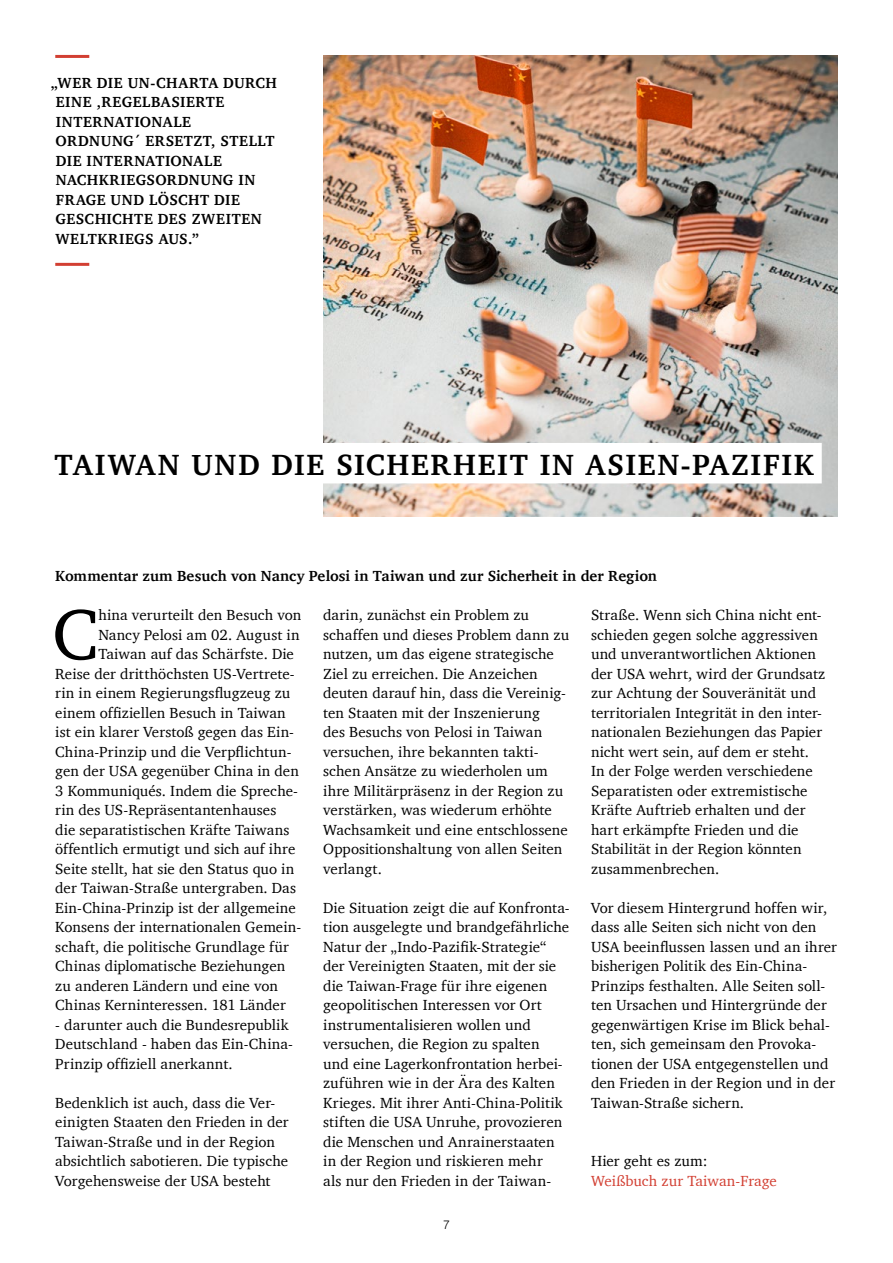
<style>
.page{position:relative;width:893px;height:1263px;background:#fff}
.page>*{position:absolute;margin:0;border:0;box-sizing:border-box;transform-origin:0 0}
.t1{font:73.2px "Charter";color:#000}
.t2{font:700 30px "Charter";letter-spacing:.06em;color:#000}
.t3{font:15px/19.5px "Charter";letter-spacing:.005em;color:#000}
.t4{font:700 15px/19.5px "Charter";letter-spacing:.025em;color:#000}
.t5{font:700 15px "Charter";letter-spacing:.005em;color:#000}
.t6{font:15px "Charter";letter-spacing:.005em;color:#d23f32}
.t7{font:300 12px "Helvetica";color:#000}
</style>
<div class="page">
<hr style="left:55px;top:55px;width:34px;height:3px;background:#d23f32">
<hr style="left:55px;top:263px;width:34px;height:3px;background:#d23f32">
<img style="left:323px;top:55px;width:515px;height:462px">
<div style="left:47px;top:443px;width:775px;height:40px;background:#fff"></div>
<p class="t4" style="left:55px;top:73px;width:223px;text-indent:-5px">„WER DIE UN-CHARTA DURCH<br>EINE ,REGELBASIERTE<br>INTERNATIONALE<br>ORDNUNG´ ERSETZT, STELLT<br>DIE INTERNATIONALE<br>NACHKRIEGSORDNUNG IN<br>FRAGE UND LÖSCHT DIE<br>GESCHICHTE DES ZWEITEN<br>WELTKRIEGS AUS.”</p>
<h2 class="t2" style="left:54px;top:439px;width:760px">TAIWAN UND DIE SICHERHEIT IN ASIEN-PAZIFIK</h2>
<p class="t5" style="left:55px;top:563px;width:603px">Kommentar zum Besuch von Nancy Pelosi in Taiwan und zur Sicherheit in der Region</p>
<h1 class="t1" style="left:52px;top:571px;width:48px">C</h1>
<p class="t3" style="left:98px;top:605px;width:205px">hina verurteilt den Besuch von</p>
<p class="t3" style="left:591px;top:605px;width:236px">Straße. Wenn sich China nicht ent&shy;schieden gegen solche aggressiven und unverantwortlichen Aktionen der USA wehrt, wird der Grundsatz zur Achtung der Souveränität und territorialen Integrität in den inter&shy;nationalen Beziehungen das Papier nicht wert sein, auf dem er steht.<br>In der Folge werden verschiedene Separatisten oder extremistische Kräfte Auftrieb erhalten und der hart erkämpfte Frieden und die Stabilität in der Region könnten zusammenbrechen.</p>
<p class="t3" style="left:591px;top:898px;width:247px">Vor diesem Hintergrund hoffen wir, dass alle Seiten sich nicht von den USA beeinflussen lassen und an ihrer bisherigen Politik des Ein-China-Prinzips festhalten. Alle Seiten soll&shy;ten Ursachen und Hintergründe der gegenwärtigen Krise im Blick behal&shy;ten, sich gemeinsam den Provoka&shy;tionen der USA entgegenstellen und den Frieden in der Region und in der Taiwan-Straße sichern.</p>
<p class="t3" style="left:323px;top:605px;width:248px">darin, zunächst ein Problem zu schaffen und dieses Problem dann zu nutzen, um das eigene strategische<br>Ziel zu erreichen. Die Anzeichen deuten darauf hin, dass die Vereinig&shy;ten Staaten mit der Inszenierung<br>des Besuchs von Pelosi in Taiwan versuchen, ihre bekannten takti&shy;schen Ansätze zu wiederholen um ihre Militärpräsenz in der Region zu verstärken, was wiederum erhöhte<br>Wachsamkeit und eine entschlossene<br>Oppositionshaltung von allen Seiten verlangt.</p>
<p class="t3" style="left:323px;top:898px;width:248px">Die Situation zeigt die auf Konfronta&shy;tion ausgelegte und brandgefährliche Natur der „Indo-Pazifik-Strategie“ der Vereinigten Staaten, mit der sie die Taiwan-Frage für ihre eigenen geopolitischen Interessen vor Ort instrumentalisieren wollen und versuchen, die Region zu spalten<br>und eine Lagerkonfrontation herbei&shy;zuführen wie in der Ära des Kalten Krieges. Mit ihrer Anti-China-Politik stiften die USA Unruhe, provozieren die Menschen und Anrainerstaaten in der Region und riskieren mehr<br>als nur den Frieden in der Taiwan-</p>
<p class="t3" style="left:98px;top:625px;width:203px">Nancy Pelosi am 02. August in</p>
<p class="t3" style="left:98px;top:644px;width:197px">Taiwan auf das Schärfste. Die</p>
<p class="t3" style="left:55px;top:664px;width:241px">Reise der dritthöchsten US-Vertrete-</p>
<p class="t3" style="left:55px;top:683px;width:237px">rin in einem Regierungsflugzeug zu</p>
<p class="t3" style="left:55px;top:703px;width:232px">einem offiziellen Besuch in Taiwan</p>
<p class="t3" style="left:55px;top:722px;width:240px">ist ein klarer Verstoß gegen das Ein-</p>
<p class="t3" style="left:55px;top:742px;width:238px">China-Prinzip und die Verpflichtun-</p>
<p class="t3" style="left:55px;top:761px;width:245px">gen der USA gegenüber China in den</p>
<p class="t3" style="left:55px;top:781px;width:244px">3 Kommuniqués. Indem die Spreche-</p>
<p class="t3" style="left:55px;top:800px;width:223px">rin des US-Repräsentantenhauses</p>
<p class="t3" style="left:55px;top:820px;width:236px">die separatistischen Kräfte Taiwans</p>
<p class="t3" style="left:55px;top:839px;width:242px">öffentlich ermutigt und sich auf ihre</p>
<p class="t3" style="left:55px;top:859px;width:241px">Seite stellt, hat sie den Status quo in</p>
<p class="t3" style="left:55px;top:878px;width:242px">der Taiwan-Straße untergraben. Das</p>
<p class="t3" style="left:55px;top:898px;width:242px">Ein-China-Prinzip ist der allgemeine</p>
<p class="t3" style="left:55px;top:917px;width:247px">Konsens der internationalen Gemein-</p>
<p class="t3" style="left:55px;top:937px;width:235px">schaft, die politische Grundlage für</p>
<p class="t3" style="left:55px;top:956px;width:232px">Chinas diplomatische Beziehungen</p>
<p class="t3" style="left:55px;top:976px;width:224px">zu anderen Ländern und eine von</p>
<p class="t3" style="left:55px;top:995px;width:232px">Chinas Kerninteressen. 181 Länder</p>
<p class="t3" style="left:55px;top:1015px;width:239px">- darunter auch die Bundesrepublik<br>Deutschland - haben das Ein-China-<br>Prinzip offiziell anerkannt.</p>
<p class="t3" style="left:55px;top:1093px;width:235px">Bedenklich ist auch, dass die Ver&shy;einigten Staaten den Frieden in der Taiwan-Straße und in der Region absichtlich sabotieren. Die typische Vorgehensweise der USA besteht</p>
<p class="t3" style="left:591px;top:1151px;width:118px">Hier geht es zum:</p>
<p class="t6" style="left:591px;top:1168px;width:187px">Weißbuch zur Taiwan-Frage</p>
<p class="t7" style="left:443px;top:1214px;width:8px">7</p>
</div>
